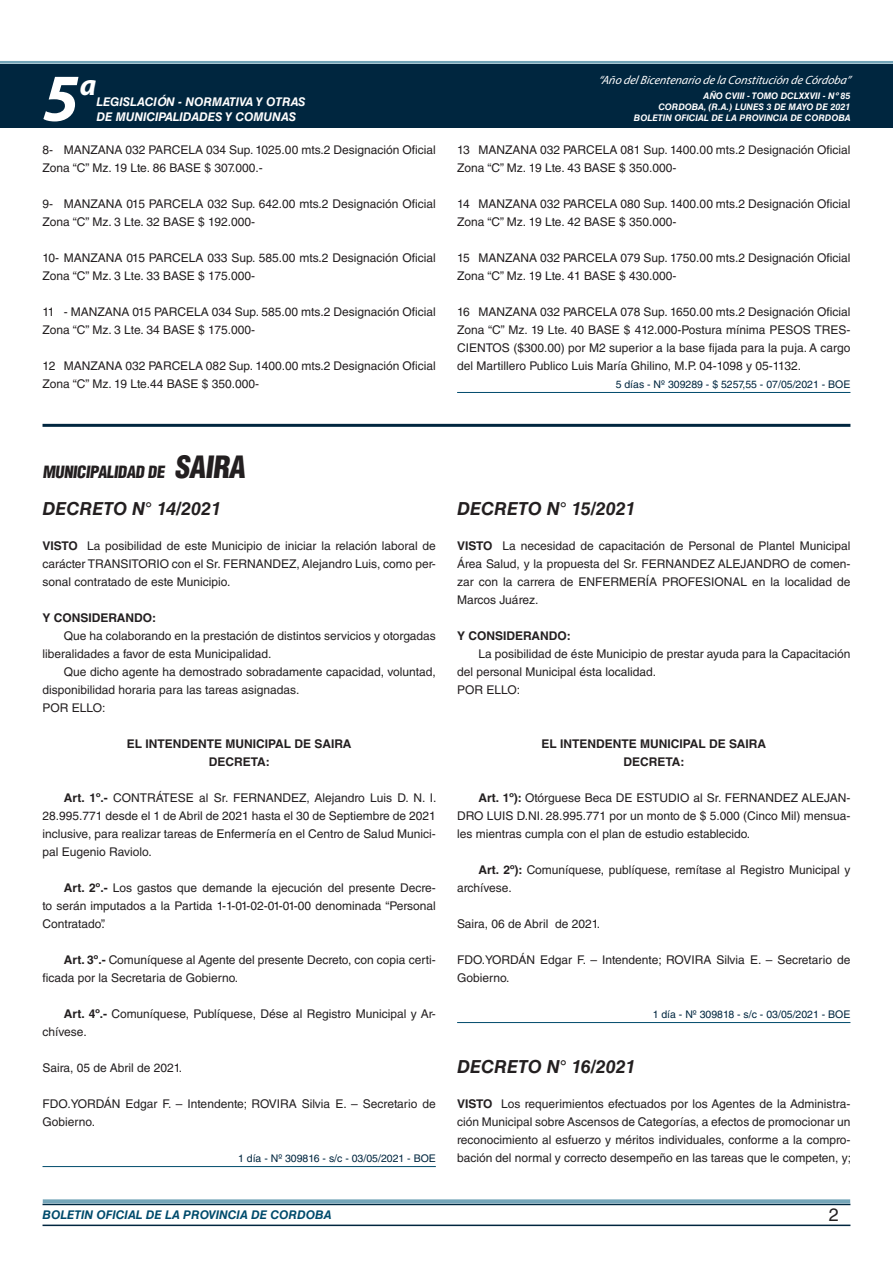
<style>
.page{position:relative;width:893px;height:1263px;background:#fff}
.page>*{position:absolute;margin:0;border:0;box-sizing:border-box;transform-origin:0 0}
.t1{font:italic 700 67.5px "Myriad Pro";color:#fff}
.t2{font:italic 700 30px "Myriad Pro";color:#fff}
.t3{font:italic 700 18px "Helvetica LT Std";color:#231f20}
.t4{font:18px "Helvetica LT Std";color:#231f20}
.t5{font:900 condensed 16.5px "Helvetica LT Std";color:#231f20}
.t6{font:12px/18px "Helvetica LT Std";color:#231f20}
.t7{font:700 12px/18px "Helvetica LT Std";color:#231f20;text-align:center}
.t8{font:italic 700 12px "Helvetica LT Std";color:#fff}
.t9{font:italic 12px "Myriad Pro";color:#fff}
.t10{font:italic 700 12px "Helvetica LT Std";color:#004b6c}
.t11{font:10.5px "Helvetica LT Std";color:#00263f}
.t12{font:italic 700 9px/10.8px "Helvetica LT Std";color:#fff;text-align:right}
.s1{font-size:30px}
.s2{font-weight:700}
</style>
<div class="page">
<div style="left:0;top:61px;width:893px;height:6px;background:#fff;opacity:.75"></div>
<div style="left:0;top:64px;width:893px;height:64px;background:#00263f"></div>
<hr style="left:43px;top:1224px;width:807px;height:2px;background:#00263f">
<div style="left:42px;top:1198px;width:809px;height:8px;background:#fff;opacity:.75"></div>
<hr style="left:457px;top:392px;width:393px;height:1px;background:#004b6c">
<hr style="left:43px;top:424px;width:807px;height:3px;background:#00263f">
<hr style="left:43px;top:1166px;width:393px;height:1px;background:#004b6c">
<hr style="left:457px;top:1022px;width:393px;height:1px;background:#004b6c">
<h1 class="t1" style="left:43px;top:54px;width:38px">5</h1>
<h2 class="t2" style="left:80px;top:66px;width:18px">a</h2>
<p class="t8" style="left:96px;top:95px;width:211px">LEGISLACIÓN - NORMATIVA Y OTRAS</p>
<p class="t8" style="left:96px;top:109px;width:201px">DE MUNICIPALIDADES Y COMUNAS</p>
<p class="t9" style="left:598px;top:72px;width:254px">“Año delBicentenario de la Constitución de Córdoba”</p>
<p class="t12" style="left:634px;top:91px;width:218px">AÑO CVIII - TOMO DCLXXVII - Nº 85<br>CORDOBA, (R.A.) LUNES 3 DE MAYO DE 2021<br>BOLETIN OFICIAL DE LA PROVINCIA DE CORDOBA</p>
<p class="t6" style="left:43px;top:141px;width:395px">8- MANZANA 032 PARCELA 034 Sup. 1025.00 mts.2 Designación Oficial<br>Zona “C” Mz. 19 Lte. 86 BASE $ 307.000.-</p>
<p class="t6" style="left:43px;top:195px;width:395px">9- MANZANA 015 PARCELA 032 Sup. 642.00 mts.2 Designación Oficial<br>Zona “C” Mz. 3 Lte. 32 BASE $ 192.000-</p>
<p class="t6" style="left:43px;top:249px;width:395px">10- MANZANA 015 PARCELA 033 Sup. 585.00 mts.2 Designación Oficial<br>Zona “C” Mz. 3 Lte. 33 BASE $ 175.000-</p>
<p class="t6" style="left:43px;top:303px;width:395px">11 - MANZANA 015 PARCELA 034 Sup. 585.00 mts.2 Designación Oficial<br>Zona “C” Mz. 3 Lte. 34 BASE $ 175.000-</p>
<p class="t6" style="left:43px;top:357px;width:395px">12 MANZANA 032 PARCELA 082 Sup. 1400.00 mts.2 Designación Oficial<br>Zona “C” Mz. 19 Lte.44 BASE $ 350.000-</p>
<p class="t6" style="left:457px;top:141px;width:395px">13 MANZANA 032 PARCELA 081 Sup. 1400.00 mts.2 Designación Oficial<br>Zona “C” Mz. 19 Lte. 43 BASE $ 350.000-</p>
<p class="t6" style="left:457px;top:195px;width:395px">14 MANZANA 032 PARCELA 080 Sup. 1400.00 mts.2 Designación Oficial<br>Zona “C” Mz. 19 Lte. 42 BASE $ 350.000-</p>
<p class="t6" style="left:457px;top:249px;width:395px">15 MANZANA 032 PARCELA 079 Sup. 1750.00 mts.2 Designación Oficial<br>Zona “C” Mz. 19 Lte. 41 BASE $ 430.000-</p>
<p class="t6" style="left:457px;top:303px;width:395px;text-align:justify">16 MANZANA 032 PARCELA 078 Sup. 1650.00 mts.2 Designación Oficial Zona “C” Mz. 19 Lte. 40 BASE $ 412.000-Postura mínima PESOS TRES-CIENTOS ($300.00) por M2 superior a la base fijada para la puja. A cargo del Martillero Publico Luis María Ghilino, M.P. 04-1098 y 05-1132.</p>
<p class="t11" style="left:616px;top:378px;width:236px">5 días - Nº 309289 - $ 5257,55 - 07/05/2021 - BOE</p>
<h3 class="t5" style="left:43px;top:461px;width:209px">MUNICIPALIDAD DE <span class="s1">SAIRA</span></h3>
<h3 class="t3" style="left:43px;top:498px;width:180px">DECRETO N° 14/2021</h3>
<p class="t6" style="left:43px;top:537px;width:395px;text-align:justify"><span class="s2">VISTO</span> La posibilidad de este Municipio de iniciar la relación laboral de carácter TRANSITORIO con el Sr. FERNANDEZ, Alejandro Luis, como per&shy;sonal contratado de este Municipio.</p>
<p class="t7" style="left:43px;top:608px;width:115px">Y CONSIDERANDO:</p>
<p class="t6" style="left:43px;top:627px;width:395px;text-indent:21px">Que ha colaborando en la prestación de distintos servicios y otorgadas liberalidades a favor de esta Municipalidad.</p>
<p class="t6" style="left:43px;top:663px;width:395px;text-indent:21px">Que dicho agente ha demostrado sobradamente capacidad, voluntad, disponibilidad horaria para las tareas asignadas.<br>POR ELLO:</p>
<p class="t7" style="left:127px;top:734px;width:226px">EL INTENDENTE MUNICIPAL DE SAIRA<br>DECRETA:</p>
<p class="t6" style="left:43px;top:789px;width:396px;text-align:justify;text-indent:21px"><span class="s2">Art. 1º.-</span> CONTRÁTESE al Sr. FERNANDEZ, Alejandro Luis D. N. I.<br>28.995.771 desde el 1 de Abril de 2021 hasta el 30 de Septiembre de 2021 inclusive, para realizar tareas de Enfermería en el Centro de Salud Munici&shy;pal Eugenio Raviolo.</p>
<p class="t6" style="left:43px;top:879px;width:395px;text-align:justify;text-indent:21px"><span class="s2">Art. 2º.-</span> Los gastos que demande la ejecución del presente Decre&shy;to serán imputados a la Partida 1-1-01-02-01-01-00 denominada “Personal Contratado”.</p>
<p class="t6" style="left:43px;top:951px;width:395px;text-indent:21px"><span class="s2">Art. 3º.-</span> Comuníquese al Agente del presente Decreto, con copia certi&shy;ficada por la Secretaria de Gobierno.</p>
<p class="t6" style="left:43px;top:1005px;width:395px;text-indent:21px"><span class="s2">Art. 4º.-</span> Comuníquese, Publíquese, Dése al Registro Municipal y Ar&shy;chívese.</p>
<p class="t6" style="left:43px;top:1059px;width:141px">Saira, 05 de Abril de 2021.</p>
<p class="t6" style="left:43px;top:1095px;width:395px">FDO.YORDÁN Edgar F. – Intendente; ROVIRA Silvia E. – Secretario de<br>Gobierno.</p>
<p class="t11" style="left:238px;top:1152px;width:199px">1 día - Nº 309816 - s/c - 03/05/2021 - BOE</p>
<h3 class="t3" style="left:457px;top:498px;width:180px">DECRETO N° 15/2021</h3>
<p class="t6" style="left:457px;top:537px;width:395px;text-align:justify"><span class="s2">VISTO</span> La necesidad de capacitación de Personal de Plantel Municipal Área Salud, y la propuesta del Sr. FERNANDEZ ALEJANDRO de comen&shy;zar con la carrera de ENFERMERÍA PROFESIONAL en la localidad de Marcos Juárez.</p>
<p class="t7" style="left:457px;top:626px;width:115px">Y CONSIDERANDO:</p>
<p class="t6" style="left:457px;top:645px;width:395px;text-indent:21px">La posibilidad de éste Municipio de prestar ayuda para la Capacitación del personal Municipal ésta localidad.<br>POR ELLO:</p>
<p class="t7" style="left:542px;top:734px;width:226px">EL INTENDENTE MUNICIPAL DE SAIRA<br>DECRETA:</p>
<p class="t6" style="left:457px;top:789px;width:395px;text-align:justify;text-indent:21px"><span class="s2">Art. 1º):</span> Otórguese Beca DE ESTUDIO al Sr. FERNANDEZ ALEJAN-DRO LUIS D.NI. 28.995.771 por un monto de $ 5.000 (Cinco Mil) mensua&shy;les mientras cumpla con el plan de estudio establecido.</p>
<p class="t6" style="left:457px;top:861px;width:395px;text-indent:21px"><span class="s2">Art. 2º):</span> Comuníquese, publíquese, remítase al Registro Municipal y archívese.</p>
<p class="t6" style="left:457px;top:915px;width:144px">Saira, 06 de Abril de 2021.</p>
<p class="t6" style="left:457px;top:951px;width:395px">FDO.YORDÁN Edgar F. – Intendente; ROVIRA Silvia E. – Secretario de<br>Gobierno.</p>
<p class="t11" style="left:653px;top:1008px;width:199px">1 día - Nº 309818 - s/c - 03/05/2021 - BOE</p>
<h3 class="t3" style="left:457px;top:1056px;width:180px">DECRETO N° 16/2021</h3>
<p class="t6" style="left:457px;top:1095px;width:395px;text-align:justify"><span class="s2">VISTO</span> Los requerimientos efectuados por los Agentes de la Administra&shy;ción Municipal sobre Ascensos de Categorías, a efectos de promocionar un reconocimiento al esfuerzo y méritos individuales, conforme a la compro&shy;bación del normal y correcto desempeño en las tareas que le competen, y;</p>
<p class="t10" style="left:43px;top:1208px;width:290px">BOLETIN OFICIAL DE LA PROVINCIA DE CORDOBA</p>
<h3 class="t4" style="left:829px;top:1204px;width:12px">2</h3>
</div>
